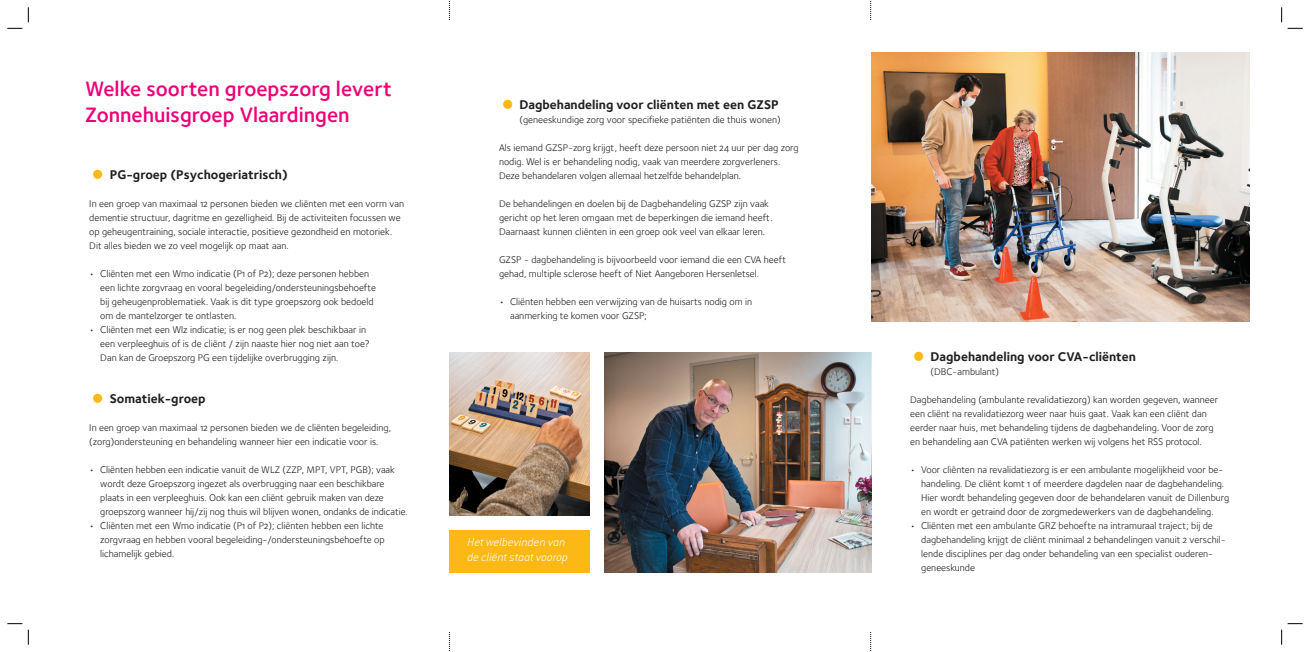
<style>
.page{position:relative;width:1310px;height:652px;background:#fff}
.page>*{position:absolute;margin:0;border:0;box-sizing:border-box;transform-origin:0 0}
.t1{font:600 21.4px/25px "Foundry Sterling";color:#ed0277}
.t2{font:700 13px "Foundry Sterling";color:#231f20}
.t3{font:12.8px/14.6px "Conduit Ex Lt OSITCTT Italic";color:#fff}
.t4{font:10px/14px "Foundry Sterling Book OSF";color:#231f20}
.s1{font-size:39px;color:#fcb814}
</style>
<div class="page">
<svg style="left:449px;top:0;width:1px;height:20px"></svg>
<svg style="left:449px;top:632px;width:1px;height:20px"></svg>
<svg style="left:870px;top:0;width:1px;height:20px"></svg>
<svg style="left:870px;top:632px;width:1px;height:20px"></svg>
<img style="left:871px;top:52px;width:378px;height:270px">
<img style="left:605px;top:353px;width:266px;height:220px">
<img style="left:450px;top:352px;width:140px;height:163px">
<div style="left:450px;top:530px;width:140px;height:43px;background:#fcb814"></div>
<svg style="left:7px;top:28px;width:15px;height:1px"></svg>
<svg style="left:1287px;top:28px;width:15px;height:1px"></svg>
<svg style="left:7px;top:623px;width:15px;height:1px"></svg>
<svg style="left:1287px;top:623px;width:15px;height:1px"></svg>
<svg style="left:28px;top:7px;width:1px;height:15px"></svg>
<svg style="left:28px;top:630px;width:1px;height:15px"></svg>
<svg style="left:1281px;top:7px;width:1px;height:15px"></svg>
<svg style="left:1281px;top:630px;width:1px;height:15px"></svg>
<h1 class="t1" style="left:85px;top:77px;width:308px">Welke soorten groepszorg levert<br>Zonnehuisgroep Vlaardingen</h1>
<h2 class="t2" style="left:89px;top:166px;width:200px"><span class="s1">•</span> PG-groep (Psychogeriatrisch)</h2>
<p class="t4" style="left:89px;top:196px;width:316px">In een groep van maximaal 12 personen bieden we cliënten met een vorm van dementie structuur, dagritme en gezelligheid. Bij de activiteiten focussen we op geheugentraining, sociale interactie, positieve gezondheid en motoriek.<br>Dit alles bieden we zo veel mogelijk op maat aan.</p>
<p class="t4" style="left:100px;top:266px;width:277px;text-indent:-11px">• Cliënten met een Wmo indicatie (P1 of P2); deze personen hebben een lichte zorgvraag en vooral begeleiding/ondersteuningsbehoefte bij geheugenproblematiek. Vaak is dit type groepszorg ook bedoeld om de mantelzorger te ontlasten.</p>
<p class="t4" style="left:100px;top:322px;width:271px;text-indent:-11px">• Cliënten met een Wlz indicatie; is er nog geen plek beschikbaar in een verpleeghuis of is de cliënt / zijn naaste hier nog niet aan toe?<br>Dan kan de Groepszorg PG een tijdelijke overbrugging zijn.</p>
<h2 class="t2" style="left:89px;top:390px;width:118px"><span class="s1">•</span> Somatiek-groep</h2>
<p class="t4" style="left:89px;top:420px;width:303px">In een groep van maximaal 12 personen bieden we de cliënten begeleiding, (zorg)ondersteuning en behandeling wanneer hier een indicatie voor is.</p>
<p class="t4" style="left:100px;top:462px;width:309px;text-indent:-11px">• Cliënten hebben een indicatie vanuit de WLZ (ZZP, MPT, VPT, PGB); vaak wordt deze Groepszorg ingezet als overbrugging naar een beschikbare plaats in een verpleeghuis. Ook kan een cliënt gebruik maken van deze groepszorg wanneer hij/zij nog thuis wil blijven wonen, ondanks de indicatie.</p>
<p class="t4" style="left:100px;top:518px;width:286px;text-align:justify;text-indent:-11px">• Cliënten met een Wmo indicatie (P1 of P2); cliënten hebben een lichte zorgvraag en hebben vooral begeleiding-/ondersteuningsbehoefte op lichamelijk gebied.</p>
<h2 class="t2" style="left:499px;top:97px;width:281px"><span class="s1">•</span> Dagbehandeling voor cliënten met een GZSP</h2>
<p class="t4" style="left:519px;top:113px;width:263px">(geneeskundige zorg voor specifieke patiënten die thuis wonen)</p>
<p class="t4" style="left:499px;top:141px;width:301px">Als iemand GZSP-zorg krijgt, heeft deze persoon niet 24 uur per dag zorg nodig. Wel is er behandeling nodig, vaak van meerdere zorgverleners.<br>Deze behandelaren volgen allemaal hetzelfde behandelplan.</p>
<p class="t4" style="left:499px;top:197px;width:275px">De behandelingen en doelen bij de Dagbehandeling GZSP zijn vaak gericht op het leren omgaan met de beperkingen die iemand heeft.<br>Daarnaast kunnen cliënten in een groep ook veel van elkaar leren.</p>
<p class="t4" style="left:499px;top:253px;width:288px">GZSP - dagbehandeling is bijvoorbeeld voor iemand die een CVA heeft gehad, multiple sclerose heeft of Niet Aangeboren Hersenletsel.</p>
<p class="t4" style="left:510px;top:295px;width:243px;text-indent:-11px">• Cliënten hebben een verwijzing van de huisarts nodig om in aanmerking te komen voor GZSP;</p>
<p class="t3" style="left:467px;top:535px;width:102px">Het welbevinden van de cliënt staat voorop</p>
<h2 class="t2" style="left:910px;top:349px;width:227px"><span class="s1">•</span> Dagbehandeling voor CVA-cliënten</h2>
<p class="t4" style="left:930px;top:365px;width:70px">(DBC-ambulant)</p>
<p class="t4" style="left:910px;top:393px;width:310px">Dagbehandeling (ambulante revalidatiezorg) kan worden gegeven, wanneer een cliënt na revalidatiezorg weer naar huis gaat. Vaak kan een cliënt dan eerder naar huis, met behandeling tijdens de dagbehandeling. Voor de zorg en behandeling aan CVA patiënten werken wij volgens het RSS protocol.</p>
<p class="t4" style="left:921px;top:463px;width:309px;text-indent:-11px">• Voor cliënten na revalidatiezorg is er een ambulante mogelijkheid voor be&shy;handeling. De cliënt komt 1 of meerdere dagdelen naar de dagbehandeling.<br>Hier wordt behandeling gegeven door de behandelaren vanuit de Dillenburg en wordt er getraind door de zorgmedewerkers van de dagbehandeling.</p>
<p class="t4" style="left:921px;top:519px;width:306px;text-indent:-11px">• Cliënten met een ambulante GRZ behoefte na intramuraal traject; bij de dagbehandeling krijgt de cliënt minimaal 2 behandelingen vanuit 2 verschil&shy;lende disciplines per dag onder behandeling van een specialist ouderen&shy;geneeskunde</p>
</div>
